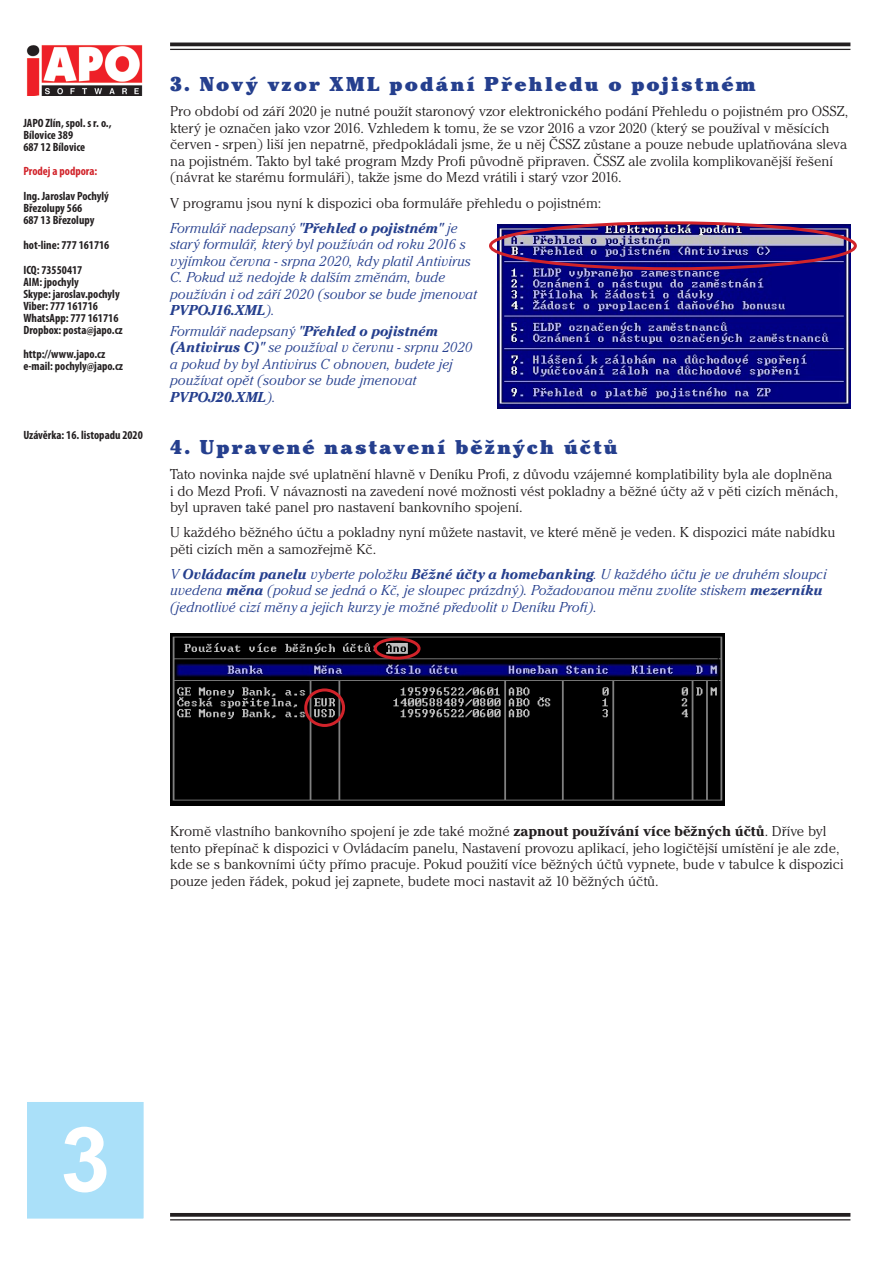
<style>
.page{position:relative;width:893px;height:1263px;background:#fff}
.page>*{position:absolute;margin:0;border:0;box-sizing:border-box;transform-origin:0 0}
.t1{font:700 90px "Arial";color:#fff}
.t2{font:21px "Cheltenham Itc TCE Ultr";letter-spacing:.095em;color:#253f8e}
.t3{font:15px/16.5px "Cheltenham Itc TCE Ligh";color:#231f20}
.t4{font:15px/16.5px "Cheltenham Itc TCE Ligh Ital";color:#253f8e}
.t5{font:italic 700 15px "Cheltenham Itc TCE";color:#253f8e}
.t6{font:700 condensed 12px/12px "Myriad Pro";color:#231f20}
.t7{font:700 condensed 12px "Myriad Pro";color:#d1232a}
.s1{font-family:"Cheltenham Itc TCE";font-weight:700;font-style:italic}
.s2{font-family:"Cheltenham Itc TCE Ligh Ital";font-weight:400;font-style:normal}
.s3{font-family:"Cheltenham Itc TCE";font-weight:700}
</style>
<div class="page">
<img style="left:26px;top:45px;width:117px;height:51px">
<hr style="left:170px;top:43px;width:680px;height:3px;background:#231f20">
<hr style="left:170px;top:49px;width:680px;height:1px;background:#231f20">
<svg style="left:170px;top:1213px;width:680px;height:4px;background:#322e2f"></svg>
<hr style="left:170px;top:1219px;width:680px;height:1px;background:#231f20">
<div style="left:26px;top:1100px;width:119px;height:120px;background:#aae0f9;border:2px solid #fff"></div>
<img style="left:170px;top:633px;width:554px;height:172px">
<div style="left:374px;top:637px;width:47px;height:22px;border:3px solid #d1232a;border-radius:50%"></div>
<div style="left:304px;top:688px;width:41px;height:39px;border:3px solid #d1232a;border-radius:50%"></div>
<img style="left:498px;top:225px;width:352px;height:183px">
<div style="left:489px;top:221px;width:368px;height:49px;border:3px solid #d1232a;border-radius:50%"></div>
<p class="t6" style="left:23px;top:117px;width:90px">JAPO Zlín, spol. s r. o.,<br>Bílovice 389<br>687 12 Bílovice</p>
<p class="t7" style="left:23px;top:164px;width:75px">Prodej a podpora:</p>
<p class="t6" style="left:23px;top:190px;width:87px">Ing. Jaroslav Pochylý<br>Březolupy 566<br>687 13 Březolupy</p>
<p class="t6" style="left:23px;top:232px;width:88px;line-height:24.8px">hot-line: 777 161716<br>ICQ: 73550417</p>
<p class="t6" style="left:23px;top:275px;width:101px">AIM: jpochyly<br>Skype: jaroslav.pochyly<br>Viber: 777 161716<br>WhatsApp: 777 161716<br>Dropbox: posta@japo.cz</p>
<p class="t6" style="left:23px;top:348px;width:101px">http://www.japo.cz e-mail: pochyly@japo.cz</p>
<p class="t6" style="left:23px;top:429px;width:121px">Uzávěrka: 16. listopadu 2020</p>
<p class="t2" style="left:170px;top:72px;width:587px">3. Nový vzor XML podání Přehledu o pojistném</p>
<p class="t3" style="left:170px;top:103px;width:680px">Pro období od září 2020 je nutné použít staronový vzor elektronického podání Přehledu o pojistném pro OSSZ, který je označen jako vzor 2016. Vzhledem k tomu, že se vzor 2016 a vzor 2020 (který se používal v měsících červen - srpen) liší jen nepatrně, předpokládali jsme, že u něj ČSSZ zůstane a pouze nebude uplatňována sleva na pojistném. Takto byl také program Mzdy Profi původně připraven. ČSSZ ale zvolila komplikovanější řešení (návrat ke starému formuláři), takže jsme do Mezd vrátili i starý vzor 2016.</p>
<p class="t3" style="left:170px;top:194px;width:433px">V programu jsou nyní k dispozici oba formuláře přehledu o pojistném:</p>
<p class="t4" style="left:170px;top:219px;width:309px">Formulář nadepsaný <span class="s1">"Přehled o pojistném"</span> je starý formulář, který byl používán od roku 2016 s vyjímkou června - srpna 2020, kdy platil Antivirus C. Pokud už nedojde k dalším změnám, bude používán i od září 2020 (soubor se bude jmenovat <span class="s1">PVPOJ16.XML</span>).</p>
<p class="t4" style="left:170px;top:323px;width:304px">Formulář nadepsaný <span class="s1">"Přehled o pojistném (Antivirus C)"</span> se používal v červnu - srpnu 2020 a pokud by byl Antivirus C obnoven, budete jej používat opět (soubor se bude jmenovat</p>
<p class="t5" style="left:170px;top:388px;width:107px">PVPOJ20.XML<span class="s2">).</span></p>
<p class="t2" style="left:170px;top:435px;width:449px">4. Upravené nastavení běžných účtů</p>
<p class="t3" style="left:170px;top:466px;width:670px">Tato novinka najde své uplatnění hlavně v Deníku Profi, z důvodu vzájemné komplatibility byla ale doplněna i do Mezd Profi. V návaznosti na zavedení nové možnosti vést pokladny a běžné účty až v pěti cizích měnách, byl upraven také panel pro nastavení bankovního spojení.</p>
<p class="t3" style="left:170px;top:524px;width:667px">U každého běžného účtu a pokladny nyní můžete nastavit, ve které měně je veden. K dispozici máte nabídku pěti cizích měn a samozřejmě Kč.</p>
<p class="t4" style="left:170px;top:565px;width:658px">V <span class="s1">Ovládacím panelu</span> vyberte položku <span class="s1">Běžné účty a homebanking</span>. U každého účtu je ve druhém sloupci uvedena <span class="s1">měna</span> (pokud se jedná o Kč, je sloupec prázdný). Požadovanou měnu zvolíte stiskem <span class="s1">mezerníku </span>(jednotlivé cizí měny a jejich kurzy je možné předvolit v Deníku Profi).</p>
<p class="t3" style="left:170px;top:823px;width:675px">Kromě vlastního bankovního spojení je zde také možné <span class="s3">zapnout používání více běžných účtů</span>. Dříve byl tento přepínač k dispozici v Ovládacím panelu, Nastavení provozu aplikací, jeho logičtější umístění je ale zde, kde se s bankovními účty přímo pracuje. Pokud použití více běžných účtů vypnete, bude v tabulce k dispozici pouze jeden řádek, pokud jej zapnete, budete moci nastavit až 10 běžných účtů.</p>
<p class="t1" style="left:60px;top:1100px;width:52px">3</p>
</div>
